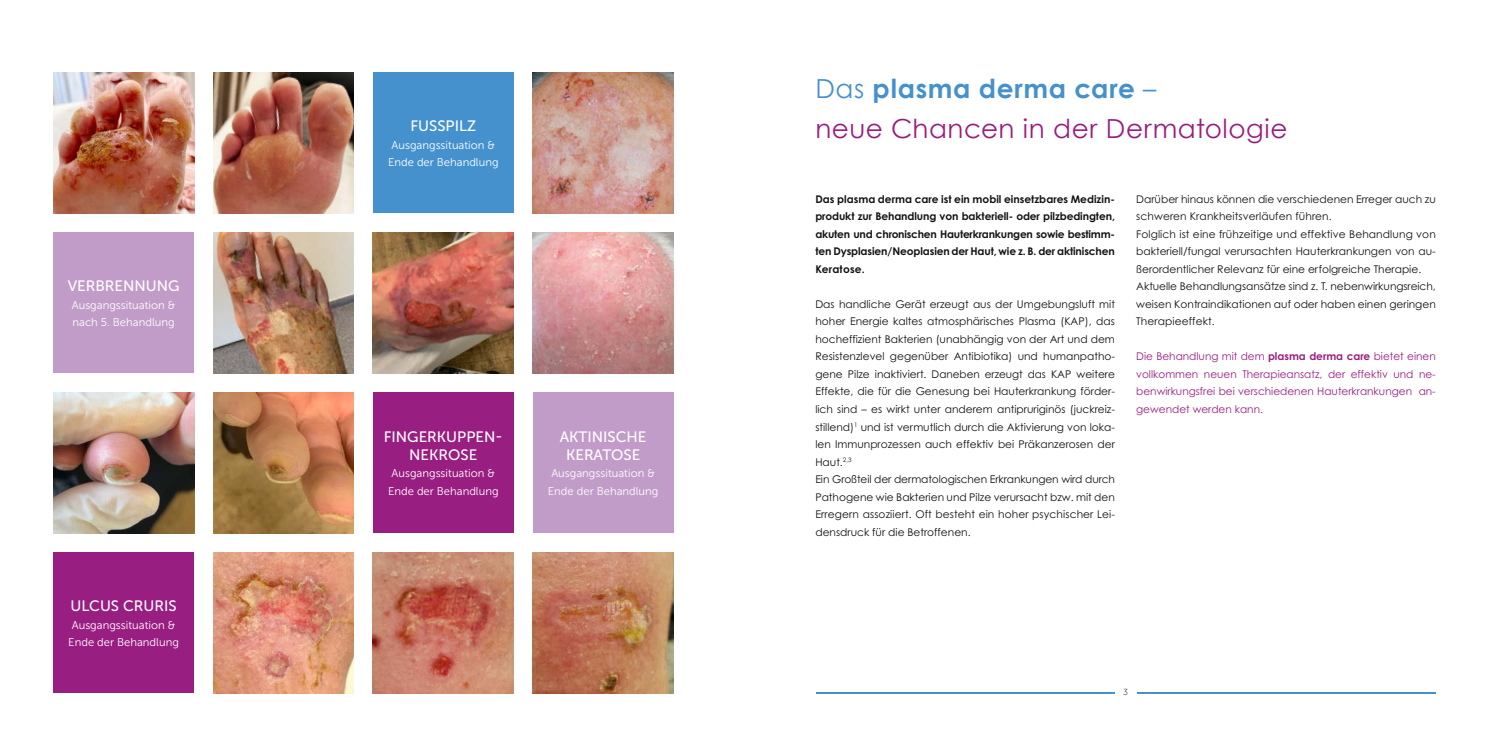
<style>
.page{position:relative;width:1489px;height:745px;background:#fff}
.page>*{position:absolute;margin:0;border:0;box-sizing:border-box;transform-origin:0 0}
.t1{font:26.25px "Century Gothic";letter-spacing:.02em;color:#991e81}
.t2{font:700 26.25px "Century Gothic";letter-spacing:.025em;color:#4591ce}
.t3{font:15px/17.5px "Museo Sans 500";color:#fff;text-align:center}
.t4{font:11.25px/17.5px "Museo Sans 300";color:#fff;text-align:center}
.t5{font:10.62px/17.5px "Century Gothic Pro";color:#121313}
.t6{font:700 10.62px/17.5px "Century Gothic Pro";letter-spacing:-.01em;color:#121313;text-align:justify}
.t7{font:10.62px/17.5px "Century Gothic Pro";color:#991e81;text-align:justify}
.t8{font:8.75px "Museo Sans 100";color:#000}
.s1{font-weight:400}
.s2{font-weight:700}
</style>
<div class="page">
<hr style="left:53px;top:692px;width:1382px;height:1px;background:#4591ce">
<div style="left:1114px;top:675px;width:22px;height:35px;background:#fff"></div>
<div style="left:673px;top:650px;width:142px;height:69px;background:#fff"></div>
<div style="left:22px;top:671px;width:673px;height:33px;background:#fff"></div>
<img style="left:53px;top:72px;width:141px;height:141px">
<div style="left:53px;top:232px;width:141px;height:141px;background:#c29cc8"></div>
<img style="left:53px;top:392px;width:141px;height:141px">
<div style="left:53px;top:552px;width:141px;height:140px;background:#991e81"></div>
<img style="left:213px;top:72px;width:141px;height:141px">
<img style="left:213px;top:232px;width:141px;height:141px">
<img style="left:213px;top:392px;width:141px;height:141px">
<img style="left:213px;top:552px;width:141px;height:140px">
<div style="left:373px;top:72px;width:140px;height:141px;background:#4591ce"></div>
<img style="left:373px;top:232px;width:140px;height:141px">
<div style="left:373px;top:392px;width:140px;height:141px;background:#991e81"></div>
<img style="left:373px;top:552px;width:140px;height:140px">
<img style="left:532px;top:72px;width:141px;height:141px">
<img style="left:532px;top:232px;width:141px;height:141px">
<div style="left:532px;top:392px;width:141px;height:141px;background:#c29cc8"></div>
<img style="left:532px;top:552px;width:141px;height:140px">
<h2 class="t3" style="left:68px;top:277px;width:113px">VERBRENNUNG</h2>
<p class="t4" style="left:72px;top:296px;width:105px;text-align:left">Ausgangssituation &amp; nach 5. Behandlung</p>
<h2 class="t3" style="left:71px;top:597px;width:107px">ULCUS CRURIS</h2>
<p class="t4" style="left:68px;top:616px;width:112px">Ausgangssituation &amp;<br>Ende der Behandlung</p>
<h1 class="t2" style="left:815px;top:68px;width:342px"><span class="s1">Das</span> plasma derma care <span class="s1">–</span></h1>
<h2 class="t3" style="left:410px;top:117px;width:67px">FUSSPILZ</h2>
<h1 class="t1" style="left:815px;top:110px;width:473px">neue Chancen in der Dermatologie</h1>
<p class="t4" style="left:388px;top:136px;width:112px">Ausgangssituation &amp;<br>Ende der Behandlung</p>
<h2 class="t3" style="left:384px;top:428px;width:121px">FINGERKUPPEN-<br>NEKROSE</h2>
<p class="t4" style="left:388px;top:464px;width:112px">Ausgangssituation &amp;<br>Ende der Behandlung</p>
<h2 class="t3" style="left:559px;top:428px;width:88px">AKTINISCHE<br>KERATOSE</h2>
<p class="t4" style="left:548px;top:464px;width:112px">Ausgangssituation &amp;<br>Ende der Behandlung</p>
<p class="t6" style="left:815px;top:190px;width:301px">Das plasma derma care ist ein mobil einsetzbares Medizin&shy;produkt zur Behandlung von bakteriell- oder pilzbedingten, akuten und chronischen Hauterkrankungen sowie bestimm&shy;ten Dysplasien/Neoplasien der Haut, wie z. B. der aktinischen Keratose.</p>
<p class="t5" style="left:815px;top:295px;width:301px">Das handliche Gerät erzeugt aus der Umgebungsluft mit hoher Energie kaltes atmosphärisches Plasma (KAP), das hocheffizient Bakterien (unabhängig von der Art und dem Resistenzlevel gegenüber Antibiotika) und humanpatho&shy;gene Pilze inaktiviert. Daneben erzeugt das KAP weitere Effekte, die für die Genesung bei Hauterkrankung förder&shy;lich sind – es wirkt unter anderem antipruriginös (juckreiz&shy;stillend)<sup>1</sup> und ist vermutlich durch die Aktivierung von loka&shy;len Immunprozessen auch effektiv bei Präkanzerosen der Haut.<sup>2,3<br></sup>Ein Großteil der dermatologischen Erkrankungen wird durch Pathogene wie Bakterien und Pilze verursacht bzw. mit den Erregern assoziiert. Oft besteht ein hoher psychischer Lei&shy;densdruck für die Betroffenen.</p>
<p class="t5" style="left:1136px;top:190px;width:301px">Darüber hinaus können die verschiedenen Erreger auch zu schweren Krankheitsverläufen führen.<br>Folglich ist eine frühzeitige und effektive Behandlung von bakteriell/fungal verursachten Hauterkrankungen von au&shy;ßerordentlicher Relevanz für eine erfolgreiche Therapie.<br>Aktuelle Behandlungsansätze sind z. T. nebenwirkungsreich, weisen Kontraindikationen auf oder haben einen geringen Therapieeffekt.</p>
<p class="t7" style="left:1136px;top:347px;width:301px">Die Behandlung mit dem <span class="s2">plasma derma care</span> bietet einen vollkommen neuen Therapieansatz, der effektiv und ne&shy;benwirkungsfrei bei verschiedenen Hauterkrankungen an&shy;gewendet werden kann.</p>
<p class="t8" style="left:1123px;top:687px;width:6px">3</p>
</div>
